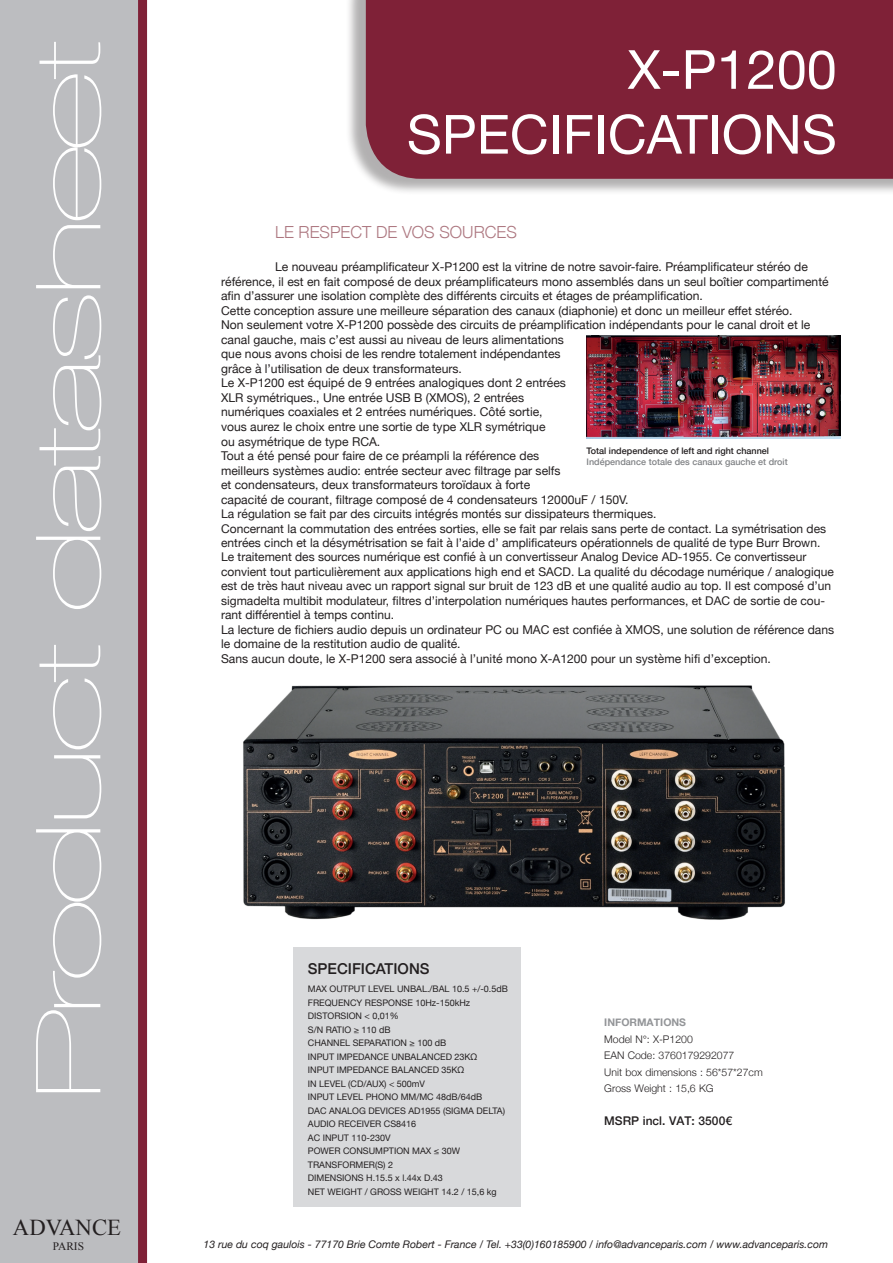
<style>
.page{position:relative;width:893px;height:1263px;background:#fff}
.page>*{position:absolute;margin:0;border:0;box-sizing:border-box;transform-origin:0 0}
.t1{font:200 90px "Helvetica Neue";letter-spacing:-.05em;color:#fff;scale:1.8 1}
.t2{font:54px/64.8px "Helvetica Neue";color:#fff;text-align:right}
.t3{font:22.8px "Times New Roman";color:#231f20}
.t4{font:300 16.65px "Helvetica Neue";color:#ad7780}
.t5{font:500 15px "Helvetica Neue";color:#231f20}
.t6{font:12.15px/14.5px "Helvetica Neue";color:#231f20}
.t7{font:12px/14.4px "Helvetica Neue";color:#231f20}
.t8{font:500 12px "Helvetica Neue";color:#231f20}
.t9{font:11.4px "Times New Roman";color:#231f20}
.t10{font:italic 10.5px "Helvetica Neue";color:#231f20}
.t11{font:300 10.5px/16.5px "Helvetica Neue";color:#231f20}
.t12{font:700 10.5px "Helvetica Neue";color:#939598}
.t13{font:9px/13.5px "Helvetica Neue";color:#231f20}
.t14{font:500 9px "Helvetica Neue";color:#808285}
.t15{font:500 9px "Helvetica Neue";color:#231f20}
</style>
<div class="page">
<div style="left:0;top:0;width:140px;height:1263px;background:#bcbdc0"></div>
<div style="left:138px;top:0;width:9px;height:1263px;background:#7f2137"></div>
<div style="left:345px;top:0;width:548px;height:196px;background:#231f20;opacity:.35"></div>
<div style="left:366px;top:0;width:527px;height:179px;background:#7f2137"></div>
<div style="left:293px;top:947px;width:228px;height:259px;background:#d8d9db"></div>
<img style="left:587px;top:335px;width:253px;height:103px">
<img style="left:243px;top:685px;width:542px;height:235px">
<h1 class="t1" style="left:-1px;top:1101px;width:591px;rotate:-90deg">Product datasheet</h1>
<h2 class="t2" style="left:407px;top:40px;width:431px">X-P1200<br>SPECIFICATIONS</h2>
<h3 class="t4" style="left:275px;top:219px;width:243px">LE RESPECT DE VOS SOURCES</h3>
<p class="t6" style="left:221px;top:260px;width:609px;text-indent:54px">Le nouveau préamplificateur X-P1200 est la vitrine de notre savoir-faire. Préamplificateur stéréo de référence, il est en fait composé de deux préamplificateurs mono assemblés dans un seul boîtier compartimenté afin d’assurer une isolation complète des différents circuits et étages de préamplification.<br>Cette conception assure une meilleure séparation des canaux (diaphonie) et donc un meilleur effet stéréo.<br>Non seulement votre X-P1200 possède des circuits de préamplification indépendants pour le canal droit et le canal gauche, mais c’est aussi au niveau de leurs alimentations<br>que nous avons choisi de les rendre totalement indépendantes<br>grâce à l’utilisation de deux transformateurs.<br>Le X-P1200 est équipé de 9 entrées analogiques dont 2 entrées<br>XLR symétriques., Une entrée USB B (XMOS), 2 entrées<br>numériques coaxiales et 2 entrées numériques. Côté sortie,<br>vous aurez le choix entre une sortie de type XLR symétrique<br>ou asymétrique de type RCA.<br>Tout a été pensé pour faire de ce préampli la référence des<br>meilleurs systèmes audio: entrée secteur avec filtrage par selfs<br>et condensateurs, deux transformateurs toroïdaux à forte<br>capacité de courant, filtrage composé de 4 condensateurs 12000uF / 150V.</p>
<p class="t7" style="left:221px;top:507px;width:614px">La régulation se fait par des circuits intégrés montés sur dissipateurs thermiques.<br>Concernant la commutation des entrées sorties, elle se fait par relais sans perte de contact. La symétrisation des entrées cinch et la désymétrisation se fait à l’aide d’ amplificateurs opérationnels de qualité de type Burr Brown.<br>Le traitement des sources numérique est confié à un convertisseur Analog Device AD-1955. Ce convertisseur convient tout particulièrement aux applications high end et SACD. La qualité du décodage numérique / analogique est de très haut niveau avec un rapport signal sur bruit de 123 dB et une qualité audio au top. Il est composé d’un sigmadelta multibit modulateur, filtres d’interpolation numériques hautes performances, et DAC de sortie de cou&shy;rant différentiel à temps continu.</p>
<p class="t6" style="left:221px;top:623px;width:615px">La lecture de fichiers audio depuis un ordinateur PC ou MAC est confiée à XMOS, une solution de référence dans le domaine de la restitution audio de qualité.<br>Sans aucun doute, le X-P1200 sera associé à l’unité mono X-A1200 pour un système hifi d’exception.</p>
<p class="t15" style="left:587px;top:444px;width:184px">Total independence of left and right channel</p>
<p class="t14" style="left:587px;top:454px;width:203px">Indépendance totale des canaux gauche et droit</p>
<p class="t5" style="left:308px;top:957px;width:123px">SPECIFICATIONS</p>
<p class="t13" style="left:308px;top:983px;width:202px">MAX OUTPUT LEVEL UNBAL./BAL 10.5 +/-0.5dB<br>FREQUENCY RESPONSE 10Hz-150kHz<br>DISTORSION &lt; 0,01%<br>S/N RATIO ≥ 110 dB<br>CHANNEL SEPARATION ≥ 100 dB<br>INPUT IMPEDANCE UNBALANCED 23KΩ<br>INPUT IMPEDANCE BALANCED 35KΩ<br>IN LEVEL (CD/AUX) &lt; 500mV<br>INPUT LEVEL PHONO MM/MC 48dB/64dB<br>DAC ANALOG DEVICES AD1955 (SIGMA DELTA)<br>AUDIO RECEIVER CS8416<br>AC INPUT 110-230V<br>POWER CONSUMPTION MAX ≤ 30W<br>TRANSFORMER(S) 2<br>DIMENSIONS H.15.5 x l.44x D.43<br>NET WEIGHT / GROSS WEIGHT 14.2 / 15,6 kg</p>
<p class="t12" style="left:604px;top:1014px;width:83px">INFORMATIONS</p>
<p class="t11" style="left:604px;top:1030px;width:160px">Model N°: X-P1200<br>EAN Code: 3760179292077<br>Unit box dimensions : 56*57*27cm<br>Gross Weight : 15,6 KG</p>
<p class="t8" style="left:604px;top:1111px;width:129px">MSRP incl. VAT: 3500€</p>
<h3 class="t3" style="left:13px;top:1212px;width:110px">ADVANCE</h3>
<p class="t9" style="left:53px;top:1239px;width:33px">PARIS</p>
<p class="t10" style="left:204px;top:1236px;width:626px">13 rue du coq gaulois - 77170 Brie Comte Robert - France / Tel. +33(0)160185900 / info@advanceparis.com / www.advanceparis.com</p>
</div>
